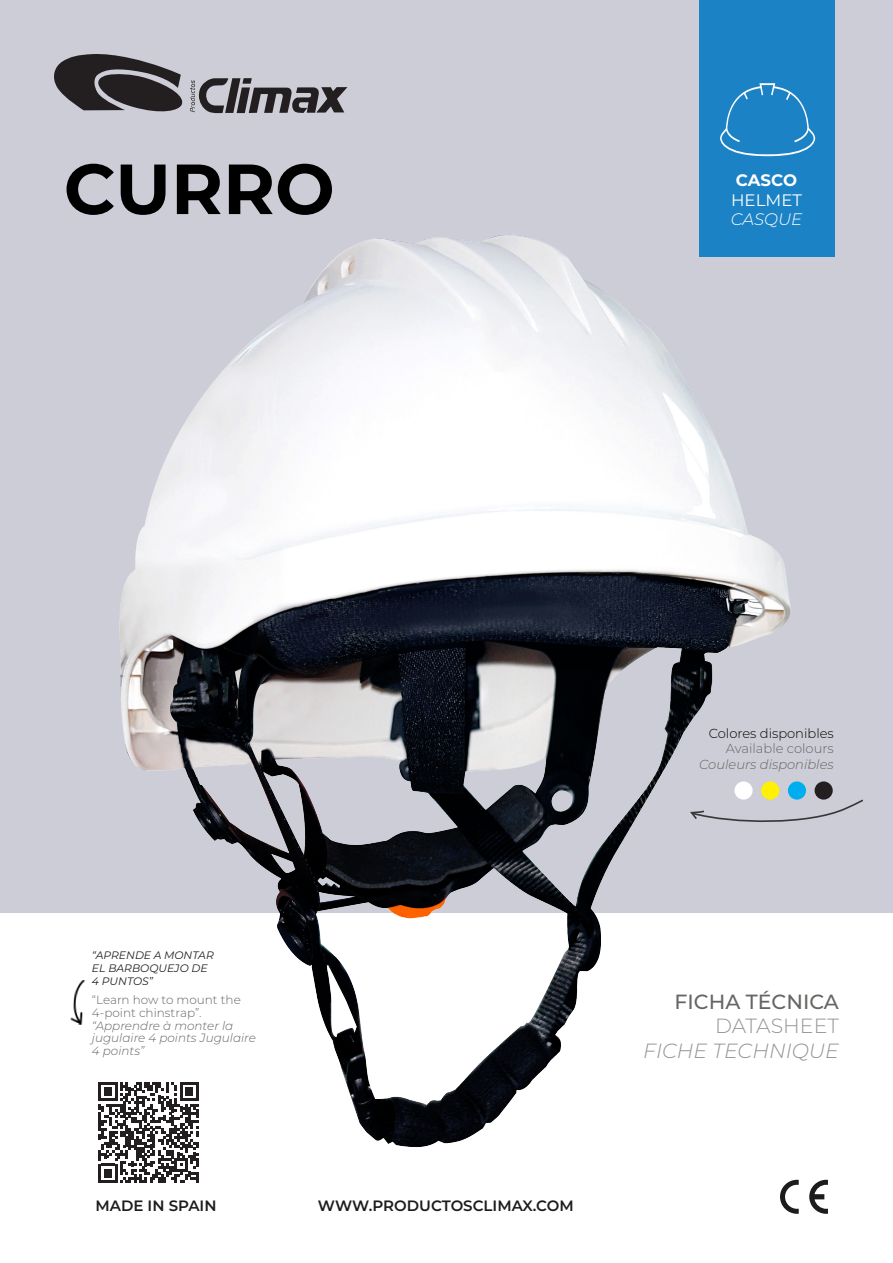
<style>
.page{position:relative;width:893px;height:1263px;background:#fff}
.page>*{position:absolute;margin:0;border:0;box-sizing:border-box;transform-origin:0 0}
.SUBTITULO{font:700 70.8px "Montserrat";color:#000}
.SUBTITULO-2{font:italic 300 20.55px "Montserrat";color:#949597}
.SUBTITULO-3{font:500 20.55px "Montserrat";color:#666563}
.SUBTITULO-4{font:300 20.55px "Montserrat";color:#949597}
.TEXTO_BASE{font:16.65px "Montserrat";color:#fff}
.TEXTO_BASE-2{font:italic 300 16.65px "Montserrat";color:#fff}
.TEXTO_BASE-3{font:700 16.65px "Montserrat";letter-spacing:-.005em;color:#fff}
.t1{font:600 15px "Montserrat";color:#1c1c1c}
.TEXTO_BASE-4{font:italic 300 13.05px "Montserrat";color:#666563}
.TEXTO_BASE-5{font:300 13.05px "Montserrat";color:#000}
.TEXTO_BASE-6{font:300 13.05px "Montserrat";color:#666563}
.TEXTO_BASE-7{font:italic 300 12px/12.8px "Montserrat";color:#666563}
.TEXTO_BASE-8{font:300 12px "Montserrat";color:#666563}
.SUBTITULO-5{font:italic 10.8px/13px "Montserrat";color:#231f20}
</style>
<div class="page">
<div style="left:0;top:0;width:893px;height:912px;background:#cdcdd7"></div>
<img style="left:107px;top:234px;width:696px;height:913px">
<svg style="left:690px;top:798px;width:173px;height:29px"></svg>
<svg style="left:54px;top:54px;width:293px;height:60px"></svg>
<div style="left:699px;top:0;width:135px;height:256px;background:#1b82c5"></div>
<svg style="left:720px;top:83px;width:95px;height:73px"></svg>
<svg style="left:780px;top:1180px;width:19px;height:34px"></svg>
<svg style="left:809px;top:1180px;width:19px;height:34px"></svg>
<svg style="left:98px;top:1082px;width:101px;height:100px"></svg>
<img style="left:70px;top:980px;width:15px;height:45px">
<div style="left:761px;top:781px;width:18px;height:19px;background:#fff101;border-radius:50%"></div>
<div style="left:734px;top:781px;width:19px;height:19px;background:#fff;border-radius:50%"></div>
<div style="left:788px;top:781px;width:18px;height:19px;background:#00aeef;border-radius:50%"></div>
<div style="left:815px;top:781px;width:18px;height:19px;background:#231f20;border-radius:50%"></div>
<p class="SUBTITULO" style="left:64px;top:138px;width:272px">CURRO</p>
<p class="TEXTO_BASE-3" style="left:736px;top:168px;width:63px">CASCO</p>
<p class="TEXTO_BASE" style="left:731px;top:188px;width:72px">HELMET</p>
<p class="TEXTO_BASE-2" style="left:731px;top:208px;width:73px">CASQUE</p>
<p class="SUBTITULO-5" style="left:92px;top:949px;width:123px">“APRENDE A MONTAR<br>EL BARBOQUEJO DE</p>
<p class="SUBTITULO-5" style="left:92px;top:975px;width:62px">4 PUNTOS”</p>
<p class="TEXTO_BASE-8" style="left:92px;top:992px;width:150px">“Learn how to mount the</p>
<p class="TEXTO_BASE-8" style="left:92px;top:1004px;width:111px">4-point chinstrap”.</p>
<p class="TEXTO_BASE-7" style="left:92px;top:1019px;width:166px">“Apprendre à monter la jugulaire 4 points Jugulaire<br>4 points”</p>
<p class="t1" style="left:95px;top:1195px;width:123px">MADE IN SPAIN</p>
<p class="t1" style="left:318px;top:1195px;width:257px">WWW.PRODUCTOSCLIMAX.COM</p>
<p class="TEXTO_BASE-5" style="left:709px;top:724px;width:126px">Colores disponibles</p>
<p class="TEXTO_BASE-6" style="left:726px;top:740px;width:109px">Available colours</p>
<p class="TEXTO_BASE-4" style="left:699px;top:756px;width:136px">Couleurs disponibles</p>
<p class="SUBTITULO-3" style="left:674px;top:987px;width:166px">FICHA TÉCNICA</p>
<p class="SUBTITULO-4" style="left:715px;top:1012px;width:125px">DATASHEET</p>
<p class="SUBTITULO-2" style="left:643px;top:1037px;width:197px">FICHE TECHNIQUE</p>
</div>
